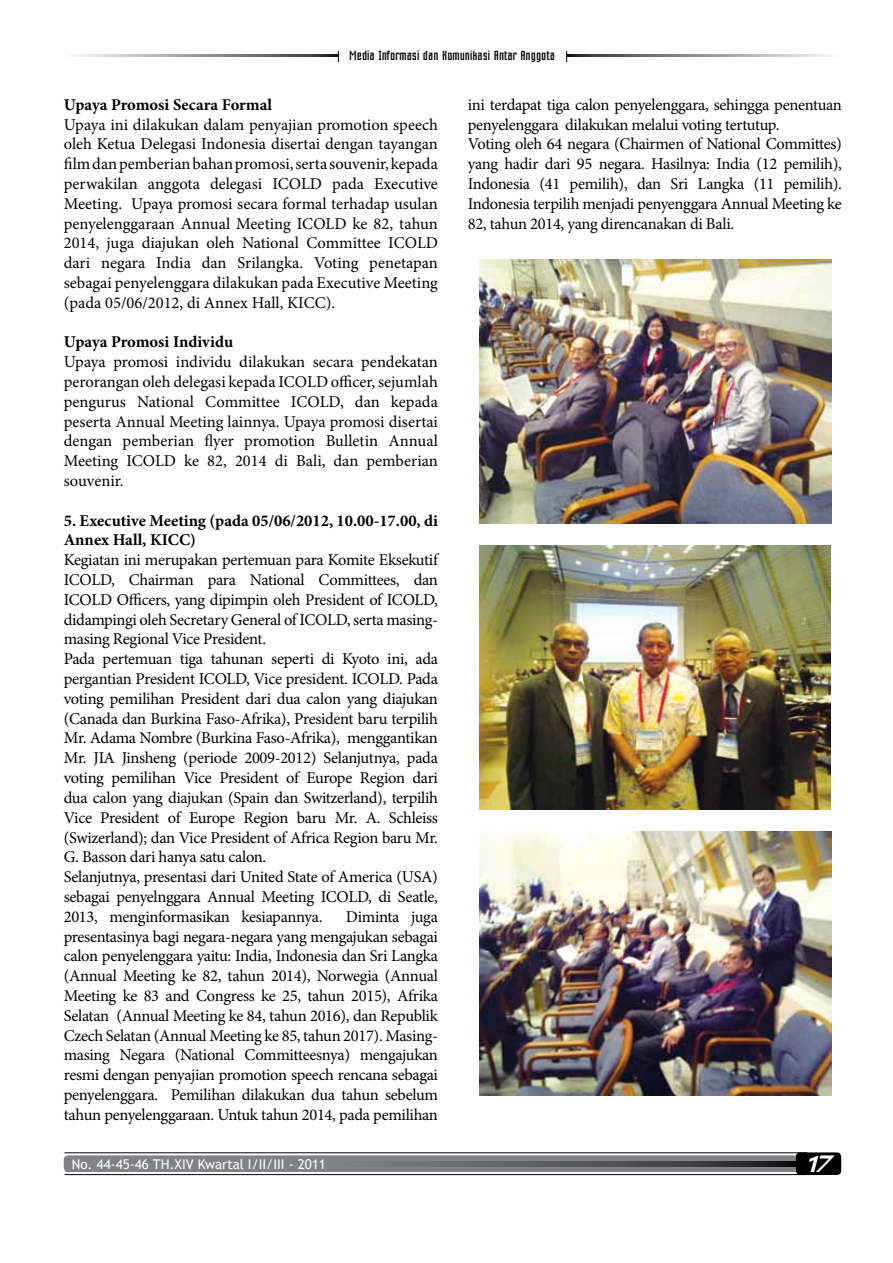
<style>
.page{position:relative;width:893px;height:1263px;background:#fff}
.page>*{position:absolute;margin:0;border:0;box-sizing:border-box;transform-origin:0 0}
.t1{font:italic 24px "Adventure Subtitles Normal";color:#fff}
.t2{font:16.5px/19.8px "Minion Pro";letter-spacing:-.02em;color:#000;text-align:justify}
.t3{font:700 16.5px/19.8px "Minion Pro";color:#000}
.t4{font:13.5px "Vixar ASCI";color:#000;scale:1.25 1}
.t5{font:13.5px "Trebuchet MS";color:#fff}
</style>
<div class="page">
<hr style="left:64px;top:1152px;width:743px;height:1px;background:#000">
<hr style="left:64px;top:1174px;width:743px;height:1px;background:#000">
<div style="left:64px;top:1155px;width:745px;height:17px;background:#808285;border-radius:4px"></div>
<svg style="left:397px;top:1161px;width:399px;height:5px;background:#4e4e50"></svg>
<div style="left:796px;top:1152px;width:45px;height:23px;background:#000;border-radius:4px"></div>
<svg style="left:74px;top:54px;width:264px;height:3px"></svg>
<svg style="left:567px;top:54px;width:265px;height:3px"></svg>
<img style="left:480px;top:259px;width:352px;height:264px">
<img style="left:480px;top:545px;width:351px;height:264px">
<img style="left:480px;top:831px;width:351px;height:264px">
<p class="t4" style="left:349px;top:49px;width:166px">Media Informasi dan Komunikasi Antar Anggota</p>
<p class="t3" style="left:64px;top:94px;width:210px">Upaya Promosi Secara Formal</p>
<p class="t2" style="left:64px;top:115px;width:376px">Upaya ini dilakukan dalam penyajian promotion speech oleh Ketua Delegasi Indonesia disertai dengan tayangan film dan pemberian bahan promosi, serta souvenir, kepada perwakilan anggota delegasi ICOLD pada Executive Meeting. Upaya promosi secara formal terhadap usulan penyelenggaraan Annual Meeting ICOLD ke 82, tahun 2014, juga diajukan oleh National Committee ICOLD dari negara India dan Srilangka. Voting penetapan sebagai penyelenggara dilakukan pada Executive Meeting (pada 05/06/2012, di Annex Hall, KICC).</p>
<p class="t3" style="left:64px;top:332px;width:171px">Upaya Promosi Individu</p>
<p class="t2" style="left:64px;top:352px;width:376px">Upaya promosi individu dilakukan secara pendekatan perorangan oleh delegasi kepada ICOLD officer, sejumlah pengurus National Committee ICOLD, dan kepada peserta Annual Meeting lainnya. Upaya promosi disertai dengan pemberian flyer promotion Bulletin Annual Meeting ICOLD ke 82, 2014 di Bali, dan pemberian souvenir.</p>
<p class="t3" style="left:64px;top:510px;width:376px">5. Executive Meeting (pada 05/06/2012, 10.00-17.00, di<br>Annex Hall, KICC)</p>
<p class="t2" style="left:64px;top:550px;width:376px;text-align:left">Kegiatan ini merupakan pertemuan para Komite Eksekutif ICOLD, Chairman para National Committees, dan ICOLD Officers, yang dipimpin oleh President of ICOLD, didampingi oleh Secretary General of ICOLD, serta masing&shy;masing Regional Vice President.<br>Pada pertemuan tiga tahunan seperti di Kyoto ini, ada pergantian President ICOLD, Vice president. ICOLD. Pada voting pemilihan President dari dua calon yang diajukan (Canada dan Burkina Faso-Afrika), President baru terpilih Mr. Adama Nombre (Burkina Faso-Afrika), menggantikan Mr. JIA Jinsheng (periode 2009-2012) Selanjutnya, pada voting pemilihan Vice President of Europe Region dari dua calon yang diajukan (Spain dan Switzerland), terpilih Vice President of Europe Region baru Mr. A. Schleiss (Swizerland); dan Vice President of Africa Region baru Mr.<br>G. Basson dari hanya satu calon.<br>Selanjutnya, presentasi dari United State of America (USA) sebagai penyelnggara Annual Meeting ICOLD, di Seatle, 2013, menginformasikan kesiapannya.</p>
<p class="t2" style="left:64px;top:907px;width:376px;text-indent:282px">Diminta juga presentasinya bagi negara-negara yang mengajukan sebagai calon penyelenggara yaitu: India, Indonesia dan Sri Langka (Annual Meeting ke 82, tahun 2014), Norwegia (Annual Meeting ke 83 and Congress ke 25, tahun 2015), Afrika Selatan (Annual Meeting ke 84, tahun 2016), dan Republik Czech Selatan (Annual Meeting ke 85, tahun 2017). Masing&shy;masing Negara (National Committeesnya) mengajukan resmi dengan penyajian promotion speech rencana sebagai penyelenggara. Pemilihan dilakukan dua tahun sebelum tahun penyelenggaraan. Untuk tahun 2014, pada pemilihan</p>
<p class="t2" style="left:468px;top:95px;width:376px;text-align:left">ini terdapat tiga calon penyelenggara, sehingga penentuan penyelenggara dilakukan melalui voting tertutup.<br>Voting oleh 64 negara (Chairmen of National Committes) yang hadir dari 95 negara. Hasilnya: India (12 pemilih), Indonesia (41 pemilih), dan Sri Langka (11 pemilih).<br>Indonesia terpilih menjadi penyenggara Annual Meeting ke 82, tahun 2014, yang direncanakan di Bali.</p>
<p class="t5" style="left:72px;top:1156px;width:256px">No. 44-45-46 TH.XIV Kwartal I/II/III - 2011</p>
<h1 class="t1" style="left:806px;top:1155px;width:33px">17</h1>
</div>
